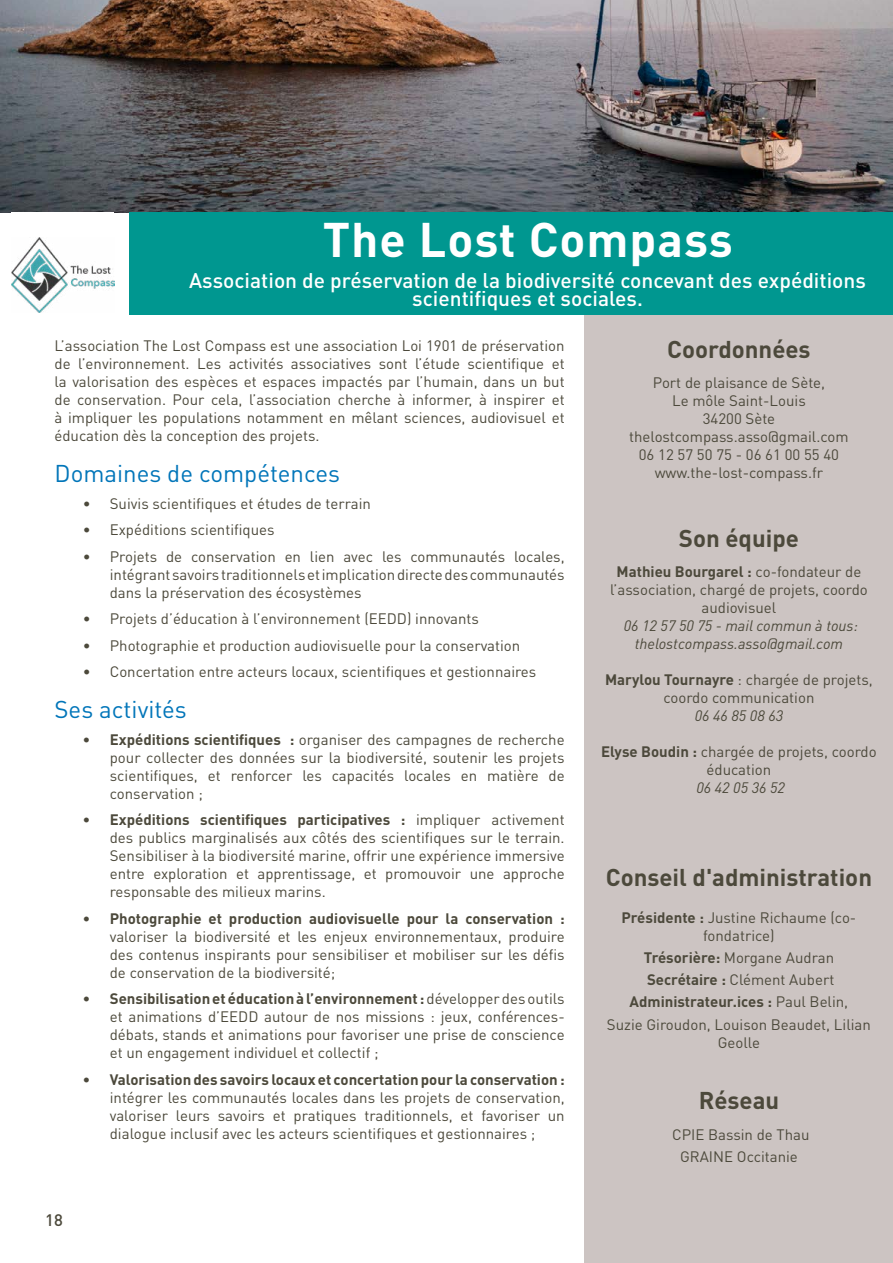
<style>
.page{position:relative;width:893px;height:1263px;background:#fff}
.page>*{position:absolute;margin:0;border:0;box-sizing:border-box;transform-origin:0 0}
.t1{font:700 48px "DINOT";letter-spacing:.02em;color:#fff}
.t2{font:700 24px "DINOT";color:#4c493b}
.t3{font:24px "DINOT";color:#0075b9}
.t4{font:500 21px/18px "DINOT";color:#fff;text-align:center}
.t5{font:500 16.5px "DINOT";color:#4c493b}
.t6{font:15px/18px "DINOT";color:#4c493b;text-align:justify}
.t7{font:700 15px "DINOT";color:#4c493b}
.t8{font:italic 15px/18px "DINOT";color:#4c493b;text-align:center}
.s1{font-weight:700}
</style>
<div class="page">
<img style="left:0;top:0;width:893px;height:212px">
<div style="left:584px;top:315px;width:309px;height:948px;background:#ccc4c2"></div>
<div style="left:130px;top:213px;width:763px;height:102px;background:#009790"></div>
<img style="left:12px;top:238px;width:102px;height:75px">
<h1 class="t1" style="left:323px;top:207px;width:412px">The Lost Compass</h1>
<h3 class="t4" style="left:189px;top:271px;width:678px">Association de préservation de la biodiversité concevant des expéditions scientifiques et sociales.</h3>
<p class="t6" style="left:55px;top:336px;width:512px">L’association The Lost Compass est une association Loi 1901 de préservation de l’environnement. Les activités associatives sont l’étude scientifique et la valorisation des espèces et espaces impactés par l’humain, dans un but de conservation. Pour cela, l’association cherche à informer, à inspirer et à impliquer les populations notamment en mêlant sciences, audiovisuel et éducation dès la conception des projets.</p>
<h2 class="t3" style="left:55px;top:457px;width:287px">Domaines de compétences</h2>
<p class="t6" style="left:83px;top:493px;width:290px">• Suivis scientifiques et études de terrain</p>
<p class="t6" style="left:83px;top:520px;width:193px">• Expéditions scientifiques</p>
<p class="t6" style="left:110px;top:546px;width:456px;text-indent:-27px">• Projets de conservation en lien avec les communautés locales, intégrant savoirs traditionnels et implication directe des communautés dans la préservation des écosystèmes</p>
<p class="t6" style="left:83px;top:609px;width:398px">• Projets d’éducation à l’environnement (EEDD) innovants</p>
<p class="t6" style="left:83px;top:635px;width:439px">• Photographie et production audiovisuelle pour la conservation</p>
<p class="t6" style="left:83px;top:662px;width:455px">• Concertation entre acteurs locaux, scientifiques et gestionnaires</p>
<h2 class="t3" style="left:55px;top:693px;width:134px">Ses activités</h2>
<p class="t6" style="left:110px;top:730px;width:456px;text-indent:-27px"><span class="s1">• Expéditions scientifiques :</span> organiser des campagnes de recherche pour collecter des données sur la biodiversité, soutenir les projets scientifiques, et renforcer les capacités locales en matière de conservation ;</p>
<p class="t6" style="left:110px;top:810px;width:456px;text-indent:-27px"><span class="s1">• Expéditions scientifiques participatives :</span> impliquer activement des publics marginalisés aux côtés des scientifiques sur le terrain.<br>Sensibiliser à la biodiversité marine, offrir une expérience immersive entre exploration et apprentissage, et promouvoir une approche responsable des milieux marins.</p>
<p class="t7" style="left:83px;top:908px;width:483px">• Photographie et production audiovisuelle pour la conservation :</p>
<p class="t6" style="left:110px;top:927px;width:456px">valoriser la biodiversité et les enjeux environnementaux, produire des contenus inspirants pour sensibiliser et mobiliser sur les défis de conservation de la biodiversité;</p>
<p class="t6" style="left:110px;top:989px;width:456px;text-indent:-27px"><span class="s1">• Sensibilisation et éducation à l’environnement :</span> développer des outils et animations d’EEDD autour de nos missions : jeux, conférences&shy;débats, stands et animations pour favoriser une prise de conscience et un engagement individuel et collectif ;</p>
<p class="t7" style="left:83px;top:1069px;width:483px">• Valorisation des savoirs locaux et concertation pour la conservation :</p>
<p class="t6" style="left:110px;top:1088px;width:456px">intégrer les communautés locales dans les projets de conservation, valoriser leurs savoirs et pratiques traditionnels, et favoriser un dialogue inclusif avec les acteurs scientifiques et gestionnaires ;</p>
<p class="t5" style="left:45px;top:1208px;width:19px">18</p>
<h2 class="t2" style="left:667px;top:333px;width:145px">Coordonnées</h2>
<p class="t6" style="left:629px;top:373px;width:221px;text-align:center">Port de plaisance de Sète,<br>Le môle Saint-Louis<br>34200 Sète thelostcompass.asso@gmail.com<br>06 12 57 50 75 - 06 61 00 55 40 www.the-lost-compass.fr</p>
<h2 class="t2" style="left:679px;top:522px;width:122px">Son équipe</h2>
<p class="t6" style="left:610px;top:562px;width:259px;text-align:center"><span class="s1">Mathieu Bourgarel :</span> co-fondateur de l’association, chargé de projets, coordo audiovisuel</p>
<p class="t8" style="left:624px;top:616px;width:236px">06 12 57 50 75 - mail commun à tous: thelostcompass.asso@gmail.com</p>
<p class="t6" style="left:605px;top:670px;width:269px;text-align:center"><span class="s1">Marylou Tournayre</span> : chargée de projets, coordo communication</p>
<p class="t8" style="left:695px;top:706px;width:90px">06 46 85 08 63</p>
<p class="t6" style="left:601px;top:742px;width:277px;text-align:center"><span class="s1">Elyse Boudin :</span> chargée de projets, coordo éducation</p>
<p class="t8" style="left:696px;top:778px;width:90px">06 42 05 36 52</p>
<h2 class="t2" style="left:606px;top:861px;width:268px">Conseil d'administration</h2>
<p class="t6" style="left:621px;top:907px;width:236px;text-align:center"><span class="s1">Présidente :</span> Justine Richaume (co&shy;fondatrice)</p>
<p class="t6" style="left:607px;top:946px;width:265px;line-height:22.2px;text-align:center"><span class="s1">Trésorière:</span> Morgane Audran <span class="s1">Secrétaire :</span> Clément Aubert <span class="s1">Administrateur.ices :</span> Paul Belin,<br>Suzie Giroudon, Louison Beaudet, Lilian</p>
<p class="t6" style="left:718px;top:1032px;width:44px">Geolle</p>
<h2 class="t2" style="left:699px;top:1084px;width:82px">Réseau</h2>
<p class="t6" style="left:672px;top:1123px;width:139px;line-height:22.2px;text-align:center">CPIE Bassin de Thau<br>GRAINE Occitanie</p>
</div>
